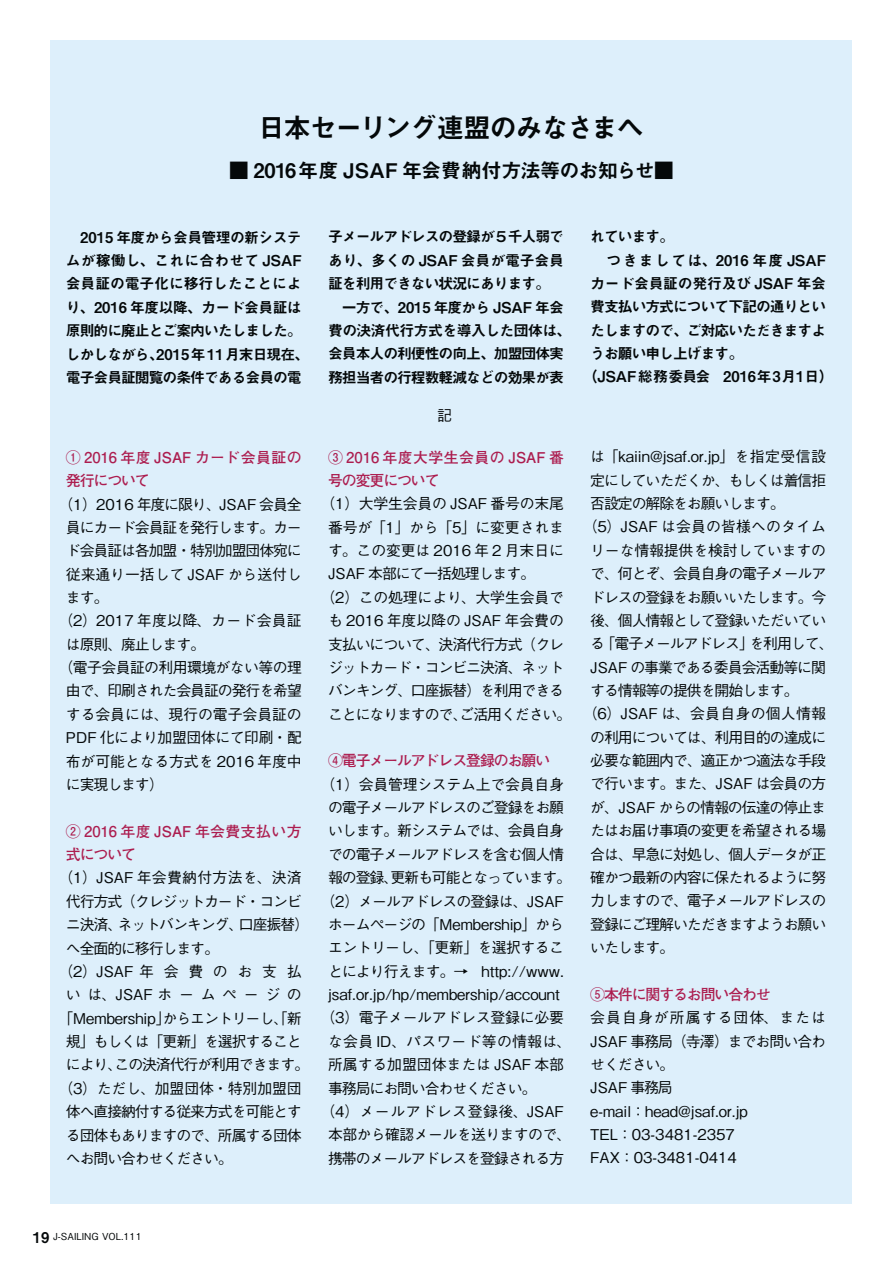
<style>
.page{position:relative;width:893px;height:1263px;background:#fff}
.page>*{position:absolute;margin:0;border:0;box-sizing:border-box;transform-origin:0 0}
.t1{font:27.6px "Midashi Go Pro MB31 90 msp RKSJ H";letter-spacing:-.075em;color:#040809}
.t2{font:20.25px "Midashi Go Pro MB31 90 msp RKSJ H";letter-spacing:-.02em;color:#040809}
.t3{font:14.85px "Gothic BBB Pro Medium 90 msp RKSJ H";letter-spacing:-.07em;color:#040809}
.t4{font:14.85px/23.4px "Gothic BBB Pro Medium 90 msp RKSJ H";color:#040809}
.t5{font:14.85px/23.4px "Midashi Go Pro MB31 90 msp RKSJ H";letter-spacing:-.07em;color:#040809}
.t6{font:14.85px/23.4px "Midashi Go Pro MB31 90 msp RKSJ H";letter-spacing:-.045em;color:#040809}
.t7{font:14.85px "Gothic BBB Pro Medium 90 msp RKSJ H";letter-spacing:-.01em;color:#040809}
.t8{font:14.85px/23.4px "Futo Go B101 Pro Bold 90 msp RKSJ H";color:#ac1d4f}
.t9{font:14.85px "Gothic BBB Pro Medium 90 msp RKSJ H";letter-spacing:-.005em;color:#040809}
.t10{font:14.85px "Gothic BBB Pro Medium 90 msp RKSJ H";letter-spacing:.02em;color:#040809}
.t11{font:14.85px "Gothic BBB Pro Medium 90 msp RKSJ H";letter-spacing:-.015em;color:#040809}
.t12{font:14.85px "Gothic BBB Pro Medium 90 msp RKSJ H";letter-spacing:-.04em;color:#040809}
.t13{font:14.85px "Futo Go B101 Pro Bold 90 msp RKSJ H";letter-spacing:-.07em;color:#ac1d4f}
.t14{font:14.85px "Midashi Go Pro MB31 90 msp RKSJ H";color:#040809}
.t15{font:14.85px "Gothic BBB Pro Medium 90 msp RKSJ H";letter-spacing:-.035em;color:#040809}
.t16{font:14.85px "Gothic BBB Pro Medium 90 msp RKSJ H";letter-spacing:.015em;color:#040809}
.t17{font:14.85px "Gothic BBB Pro Medium 90 msp RKSJ H";letter-spacing:.04em;color:#040809}
.t18{font:14.85px "Gothic BBB Pro Medium 90 msp RKSJ H";letter-spacing:.01em;color:#040809}
.t19{font:14.85px "Midashi Go Pro MB31 90 msp RKSJ H";letter-spacing:.045em;color:#040809}
.t20{font:14.85px "Gothic BBB Pro Medium 90 msp RKSJ H";letter-spacing:-.03em;color:#040809}
.t21{font:14.85px "Midashi Go Pro MB31 90 msp RKSJ H";letter-spacing:-.015em;color:#040809}
.t22{font:14.85px "Gothic BBB Pro Medium 90 msp RKSJ H";letter-spacing:.45em;color:#040809}
.t23{font:9.6px "Gothic BBB Pro Medium 90 msp RKSJ H";color:#040809}
.s1{font-family:"Midashi Go Pro MB31 90 msp RKSJ H";font-size:14.85px}
</style>
<div class="page">
<div style="left:50px;top:41px;width:801px;height:1163px;background:#ddeffb"></div>
<h1 class="t1" style="left:258px;top:117px;width:388px">日本セーリング連盟のみなさまへ</h1>
<h2 class="t2" style="left:229px;top:163px;width:447px">■ 2016年度 JSAF 年会費納付方法等のお知らせ■</h2>
<p class="t6" style="left:66px;top:227px;width:245px">　2015 年度から会員管理の新システムが稼働し、これに合わせて JSAF会員証の電子化に移行したことにより、2016 年度以降、カード会員証は原則的に廃止とご案内いたしました。しかしながら、2015年 11 月末日現在、電子会員証閲覧の条件である会員の電</p>
<p class="t8" style="left:66px;top:448px;width:237px">① 2016 年度 JSAF カード会員証の発行について</p>
<p class="t15" style="left:58px;top:498px;width:245px">（1）2016 年度に限り、JSAF 会員全</p>
<p class="t3" style="left:66px;top:522px;width:237px">員にカード会員証を発行します。カー</p>
<p class="t3" style="left:66px;top:545px;width:237px">ド会員証は各加盟・特別加盟団体宛に</p>
<p class="t9" style="left:66px;top:568px;width:237px">従来通り一括して JSAF から送付し</p>
<p class="t3" style="left:66px;top:592px;width:44px">ます。</p>
<p class="t16" style="left:58px;top:615px;width:245px">（2）2017 年度以降、カード会員証</p>
<p class="t3" style="left:66px;top:639px;width:141px">は原則、廃止します。</p>
<p class="t12" style="left:58px;top:662px;width:245px">（電子会員証の利用環境がない等の理</p>
<p class="t3" style="left:66px;top:685px;width:237px">由で、印刷された会員証の発行を希望</p>
<p class="t9" style="left:66px;top:709px;width:237px">する会員には、現行の電子会員証の</p>
<p class="t20" style="left:66px;top:732px;width:237px">PDF 化により加盟団体にて印刷・配</p>
<p class="t7" style="left:66px;top:755px;width:237px">布が可能となる方式を 2016 年度中</p>
<p class="t3" style="left:66px;top:779px;width:100px">に実現します）</p>
<p class="t8" style="left:66px;top:821px;width:237px">② 2016 年度 JSAF 年会費支払い方式について</p>
<p class="t10" style="left:58px;top:872px;width:245px">（1）JSAF 年会費納付方法を、決済</p>
<p class="t3" style="left:66px;top:896px;width:237px">代行方式（クレジットカード・コンビ</p>
<p class="t3" style="left:66px;top:919px;width:245px">ニ決済、ネットバンキング、口座振替）</p>
<p class="t3" style="left:66px;top:942px;width:155px">へ全面的に移行します。</p>
<p class="t3" style="left:58px;top:966px;width:245px">（2）JSAF年 会 費 の お 支 払</p>
<p class="t22" style="left:66px;top:989px;width:237px">いは、JSAFホームページの</p>
<p class="t4" style="left:66px;top:1008px;width:237px">｢Membership｣からエントリーし、「新</p>
<p class="t3" style="left:66px;top:1036px;width:237px">規」もしくは「更新」を選択すること</p>
<p class="t3" style="left:66px;top:1059px;width:245px">により、この決済代行が利用できます。</p>
<p class="t9" style="left:58px;top:1083px;width:245px">（3）ただし、加盟団体・特別加盟団</p>
<p class="t3" style="left:66px;top:1106px;width:237px">体へ直接納付する従来方式を可能とす</p>
<p class="t3" style="left:66px;top:1129px;width:237px">る団体もありますので、所属する団体</p>
<p class="t3" style="left:66px;top:1153px;width:169px">へお問い合わせください。</p>
<p class="t5" style="left:328px;top:227px;width:245px">子メールアドレスの登録が５千人弱であり、多くの JSAF 会員が電子会員証を利用できない状況にあります。<br>　一方で、2015 年度から JSAF 年会費の決済代行方式を導入した団体は、会員本人の利便性の向上、加盟団体実務担当者の行程数軽減などの効果が表</p>
<p class="t3" style="left:437px;top:410px;width:16px">記</p>
<p class="t8" style="left:328px;top:447px;width:237px">③ 2016 年度大学生会員の JSAF 番号の変更について</p>
<p class="t11" style="left:321px;top:498px;width:245px">（1）大学生会員の JSAF 番号の末尾</p>
<p class="t7" style="left:328px;top:522px;width:237px">番号が「1」から「5」に変更されま</p>
<p class="t7" style="left:328px;top:545px;width:237px">す。この変更は 2016 年 2 月末日に</p>
<p class="t3" style="left:328px;top:568px;width:209px">JSAF 本部にて一括処理します。</p>
<p class="t7" style="left:321px;top:592px;width:245px">（2）この処理により、大学生会員で</p>
<p class="t4" style="left:328px;top:611px;width:237px">も 2016 年度以降の JSAF 年会費の</p>
<p class="t3" style="left:328px;top:638px;width:237px">支払いについて、決済代行方式（クレ</p>
<p class="t3" style="left:328px;top:662px;width:237px">ジットカード・コンビニ決済、ネット</p>
<p class="t3" style="left:328px;top:685px;width:237px">バンキング、口座振替）を利用できる</p>
<p class="t3" style="left:328px;top:708px;width:245px">ことになりますので、ご活用ください。</p>
<p class="t13" style="left:328px;top:755px;width:224px">④電子メールアドレス登録のお願い</p>
<p class="t11" style="left:321px;top:779px;width:245px">（1）会員管理システム上で会員自身</p>
<p class="t3" style="left:328px;top:802px;width:237px">の電子メールアドレスのご登録をお願</p>
<p class="t3" style="left:328px;top:825px;width:237px">いします。新システムでは、会員自身</p>
<p class="t3" style="left:328px;top:849px;width:237px">での電子メールアドレスを含む個人情</p>
<p class="t3" style="left:328px;top:872px;width:245px">報の登録、更新も可能となっています。</p>
<p class="t3" style="left:321px;top:895px;width:245px">（2）メールアドレスの登録は、JSAF</p>
<p class="t4" style="left:328px;top:915px;width:237px">ホームページの「Membership」から</p>
<p class="t12" style="left:328px;top:942px;width:237px">エントリーし、「更新」を選択するこ</p>
<p class="t3" style="left:328px;top:966px;width:237px">とにより行えます。→　http://www.</p>
<p class="t4" style="left:328px;top:985px;width:233px">jsaf.or.jp/hp/membership/account</p>
<p class="t11" style="left:321px;top:1012px;width:245px">（3）電子メールアドレス登録に必要</p>
<p class="t10" style="left:328px;top:1036px;width:245px">な会員 ID、パスワード等の情報は、</p>
<p class="t9" style="left:328px;top:1059px;width:237px">所属する加盟団体または JSAF 本部</p>
<p class="t3" style="left:328px;top:1082px;width:210px">事務局にお問い合わせください。</p>
<p class="t17" style="left:321px;top:1106px;width:245px">（4）メールアドレス登録後、JSAF</p>
<p class="t12" style="left:328px;top:1129px;width:245px">本部から確認メールを送りますので、</p>
<p class="t3" style="left:328px;top:1152px;width:237px">携帯のメールアドレスを登録される方</p>
<p class="t23" style="left:33px;top:1233px;width:110px"><span class="s1">19</span> J-SAILING VOL.111</p>
<p class="t5" style="left:590px;top:227px;width:86px">れています。</p>
<p class="t19" style="left:590px;top:254px;width:237px">　つきましては、2016 年度 JSAF</p>
<p class="t21" style="left:590px;top:278px;width:237px">カード会員証の発行及び JSAF 年会</p>
<p class="t5" style="left:590px;top:297px;width:237px">費支払い方式について下記の通りとい</p>
<p class="t5" style="left:590px;top:320px;width:237px">たしますので、ご対応いただきますよ</p>
<p class="t5" style="left:590px;top:344px;width:155px">うお願い申し上げます。</p>
<p class="t14" style="left:583px;top:371px;width:252px">（JSAF総務委員会　2016年3月1日）</p>
<p class="t4" style="left:590px;top:447px;width:237px">は「kaiin@jsaf.or.jp」を指定受信設</p>
<p class="t3" style="left:590px;top:475px;width:237px">定にしていただくか、もしくは着信拒</p>
<p class="t3" style="left:590px;top:498px;width:196px">否設定の解除をお願いします。</p>
<p class="t18" style="left:583px;top:521px;width:245px">（5）JSAF は会員の皆様へのタイム</p>
<p class="t7" style="left:590px;top:545px;width:237px">リーな情報提供を検討していますの</p>
<p class="t3" style="left:590px;top:568px;width:237px">で、何とぞ、会員自身の電子メールア</p>
<p class="t3" style="left:590px;top:591px;width:237px">ドレスの登録をお願いいたします。今</p>
<p class="t3" style="left:590px;top:615px;width:237px">後、個人情報として登録いただいてい</p>
<p class="t3" style="left:590px;top:638px;width:245px">る「電子メールアドレス」を利用して、</p>
<p class="t3" style="left:590px;top:661px;width:237px">JSAF の事業である委員会活動等に関</p>
<p class="t3" style="left:590px;top:685px;width:210px">する情報等の提供を開始します。</p>
<p class="t10" style="left:583px;top:708px;width:245px">（6）JSAF は、会員自身の個人情報</p>
<p class="t3" style="left:590px;top:732px;width:237px">の利用については、利用目的の達成に</p>
<p class="t3" style="left:590px;top:755px;width:237px">必要な範囲内で、適正かつ適法な手段</p>
<p class="t3" style="left:590px;top:778px;width:237px">で行います。また、JSAF は会員の方</p>
<p class="t3" style="left:590px;top:802px;width:237px">が、JSAF からの情報の伝達の停止ま</p>
<p class="t3" style="left:590px;top:825px;width:237px">たはお届け事項の変更を希望される場</p>
<p class="t3" style="left:590px;top:848px;width:237px">合は、早急に対処し、個人データが正</p>
<p class="t3" style="left:590px;top:872px;width:237px">確かつ最新の内容に保たれるように努</p>
<p class="t3" style="left:590px;top:895px;width:237px">力しますので、電子メールアドレスの</p>
<p class="t3" style="left:590px;top:919px;width:237px">登録にご理解いただきますようお願い</p>
<p class="t3" style="left:590px;top:942px;width:86px">いたします。</p>
<p class="t13" style="left:590px;top:989px;width:182px">⑤本件に関するお問い合わせ</p>
<p class="t4" style="left:590px;top:1008px;width:237px">会員自身が所属する団体、または<br>JSAF 事務局（寺澤）までお問い合わせください。<br>JSAF 事務局<br>e-mail：head@jsaf.or.jp<br>TEL：03-3481-2357　　<br>FAX：03-3481-0414</p>
</div>
